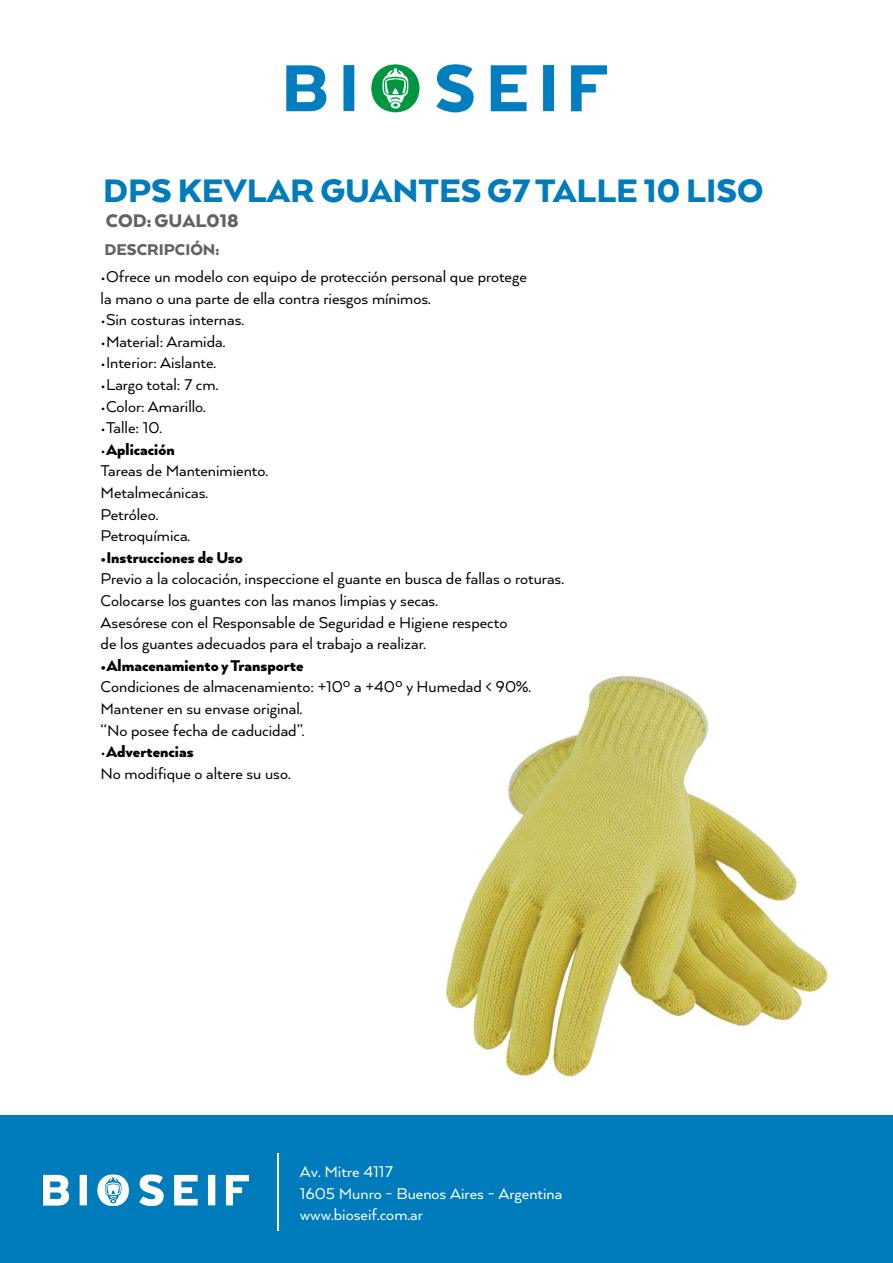
<style>
.page{position:relative;width:893px;height:1263px;background:#fff}
.page>*{position:absolute;margin:0;border:0;box-sizing:border-box;transform-origin:0 0}
.t1{font:900 37.5px "Arquitecta";color:#007bbc}
.t2{font:900 21px "Arquitecta";color:#636363}
.t3{font:18px/21.6px "Arquitecta";color:#000}
.t4{font:18px/21.6px "Arquitecta";color:#fff}
.t5{font:900 18px "Arquitecta";color:#000}
.t6{font:900 18px "Arquitecta";color:#636363}
.s1{font-weight:900}
</style>
<div class="page">
<div style="left:0;top:1115px;width:893px;height:148px;background:#007bbc"></div>
<img style="left:42px;top:1174px;width:208px;height:33px">
<hr style="left:277px;top:1154px;width:2px;height:77px;background:#fff">
<img style="left:286px;top:63px;width:322px;height:50px">
<img style="left:445px;top:675px;width:386px;height:403px">
<h1 class="t1" style="left:103px;top:167px;width:662px">DPS KEVLAR GUANTES G7 TALLE 10 LISO</h1>
<p class="t2" style="left:106px;top:207px;width:134px">COD: GUAL018</p>
<p class="t6" style="left:104px;top:238px;width:116px">DESCRIPCIÓN:</p>
<p class="t3" style="left:101px;top:265px;width:428px">•Ofrece un modelo con equipo de protección personal que protege la mano o una parte de ella contra riesgos mínimos.</p>
<p class="t3" style="left:101px;top:308px;width:145px">•Sin costuras internas.</p>
<p class="t3" style="left:101px;top:330px;width:126px">•Material: Aramida.</p>
<p class="t3" style="left:101px;top:351px;width:117px">•Interior: Aislante.</p>
<p class="t3" style="left:101px;top:373px;width:119px">•Largo total: 7 cm.</p>
<p class="t3" style="left:101px;top:395px;width:107px">•Color: Amarillo.</p>
<p class="t3" style="left:101px;top:416px;width:63px">•Talle: 10.</p>
<p class="t3" style="left:101px;top:438px;width:169px">•<span class="s1">Aplicación<br></span>Tareas de Mantenimiento.<br>Metalmecánicas.<br>Petróleo.<br>Petroquímica.</p>
<p class="t5" style="left:101px;top:546px;width:144px">•Instrucciones de Uso</p>
<p class="t3" style="left:101px;top:567px;width:465px">Previo a la colocación, inspeccione el guante en busca de fallas o roturas.<br>Colocarse los guantes con las manos limpias y secas.<br>Asesórese con el Responsable de Seguridad e Higiene respecto<br>de los guantes adecuados para el trabajo a realizar.</p>
<p class="t5" style="left:101px;top:654px;width:205px">•Almacenamiento y Transporte</p>
<p class="t3" style="left:101px;top:675px;width:432px">Condiciones de almacenamiento: +10º a +40º y Humedad &lt; 90%.<br>Mantener en su envase original.<br>“No posee fecha de caducidad”.</p>
<p class="t3" style="left:101px;top:740px;width:191px">•<span class="s1">Advertencias<br></span>No modifique o altere su uso.</p>
<p class="t4" style="left:300px;top:1160px;width:264px">Av. Mitre 4117<br>1605 Munro - Buenos Aires - Argentina www.bioseif.com.ar</p>
</div>
